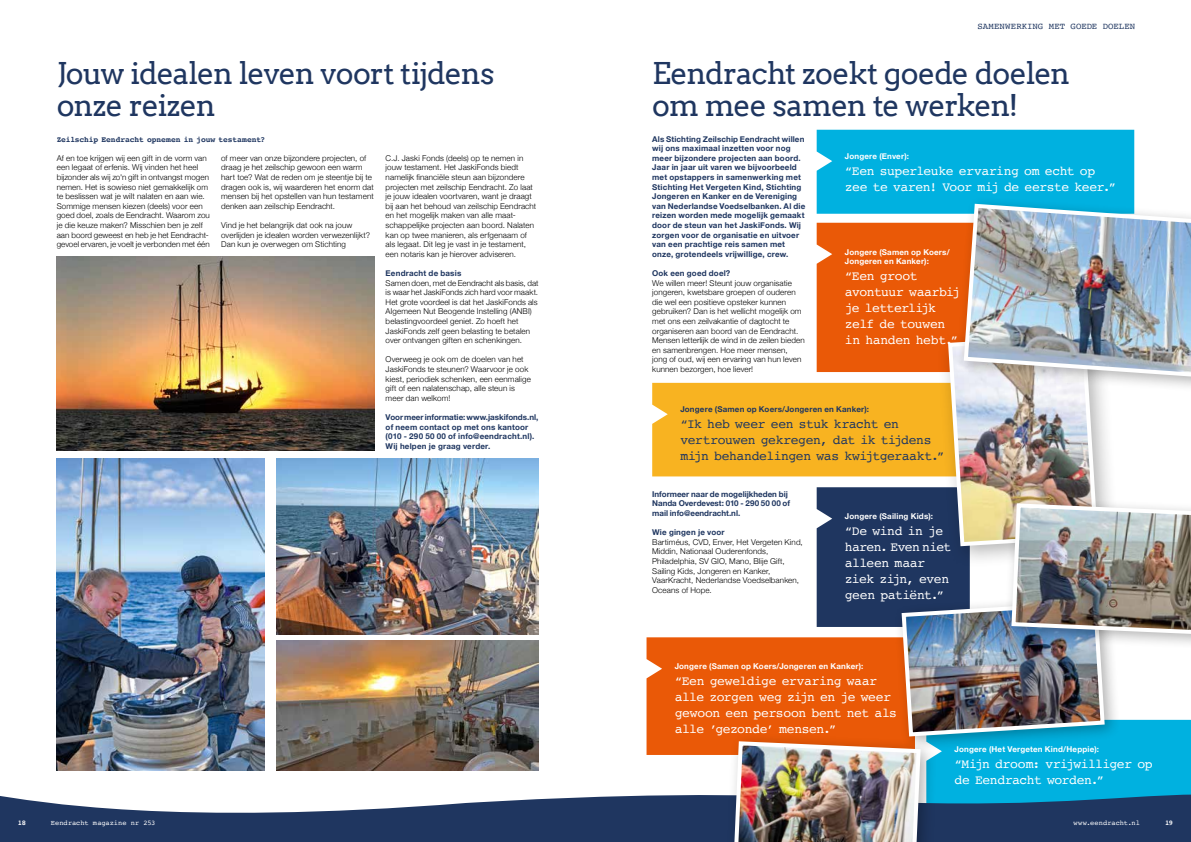
<style>
.page{position:relative;width:1191px;height:842px;background:#fff}
.page>*{position:absolute;margin:0;border:0;box-sizing:border-box;transform-origin:0 0}
.t1{font:30px/32px "Arvo";letter-spacing:-.035em;color:#1f3660}
.t2{font:13px/16px "Courier";letter-spacing:-.03em;color:#fff}
.t3{font:13px/16px "Courier";letter-spacing:-.025em;color:#1f3660}
.t4{font:9px "Courier";color:#1f3660}
.t5{font:300 8px/9.6px "Helvetica Neue";letter-spacing:.015em;color:#000}
.t6{font:700 8px/9.6px "Helvetica Neue";letter-spacing:.02em;color:#1f3660}
.t7{font:700 8px/9.6px "Helvetica Neue";letter-spacing:.02em;color:#fff}
.t8{font:700 8px/9.6px "Helvetica Neue";color:#1f3660}
.t9{font:700 8px "Courier";letter-spacing:-.01em;color:#1f3660}
.t10{font:7px "Courier";color:#fff}
.t11{font:700 7px "Courier";color:#fff}
</style>
<div class="page">
<img style="left:57px;top:257px;width:317px;height:194px">
<img style="left:276px;top:458px;width:263px;height:176px">
<img style="left:57px;top:458px;width:208px;height:312px">
<img style="left:276px;top:641px;width:263px;height:129px">
<div style="left:816px;top:130px;width:318px;height:84px;background:#00b1e0"></div>
<svg style="left:0;top:795px;width:646px;height:47px;fill:#1f3660"></svg>
<div style="left:955px;top:196px;width:236px;height:198px;background:#000;opacity:.3"></div>
<svg style="left:961px;top:202px;width:230px;height:21px"></svg>
<img style="left:646px;top:223px;width:545px;height:619px">
<p class="t4" style="left:977px;top:20px;width:159px">SAMENWERKING MET GOEDE DOELEN</p>
<h1 class="t1" style="left:57px;top:57px;width:439px">Jouw idealen leven voort tijdens onze reizen</h1>
<h1 class="t1" style="left:652px;top:57px;width:419px">Eendracht zoekt goede doelen om mee samen te werken!</h1>
<p class="t9" style="left:57px;top:133px;width:210px">Zeilschip Eendracht opnemen in jouw testament?</p>
<p class="t5" style="left:57px;top:153px;width:155px">Af en toe krijgen wij een gift in de vorm van een legaat of erfenis. Wij vinden het heel bijzonder als wij zo'n gift in ontvangst mogen nemen. Het is sowieso niet gemakkelijk om te beslissen wat je wilt nalaten en aan wie.<br>Sommige mensen kiezen (deels) voor een goed doel, zoals de Eendracht. Waarom zou je die keuze maken? Misschien ben je zelf aan boord geweest en heb je het Eendracht&shy;gevoel ervaren, je voelt je verbonden met één</p>
<p class="t5" style="left:221px;top:153px;width:154px">of meer van onze bijzondere projecten, of draag je het zeilschip gewoon een warm hart toe? Wat de reden om je steentje bij te dragen ook is, wij waarderen het enorm dat mensen bij het opstellen van hun testament denken aan zeilschip Eendracht.</p>
<p class="t6" style="left:652px;top:134px;width:155px">Als Stichting Zeilschip Eendracht willen wij ons maximaal inzetten voor nog meer bijzondere projecten aan boord.<br>Jaar in jaar uit varen we bijvoorbeeld met opstappers in samenwerking met Stichting Het Vergeten Kind, Stichting Jongeren en Kanker en de Vereniging van Nederlandse Voedselbanken. Al die reizen worden mede mogelijk gemaakt door de steun van het JaskiFonds. Wij zorgen voor de organisatie en uitvoer van een prachtige reis samen met onze, grotendeels vrijwillige, crew.</p>
<p class="t6" style="left:652px;top:269px;width:80px">Ook een goed doel?</p>
<p class="t5" style="left:652px;top:277px;width:154px">We willen meer! Steunt jouw organisatie jongeren, kwetsbare groepen of ouderen die wel een positieve opsteker kunnen gebruiken? Dan is het wellicht mogelijk om met ons een zeilvakantie of dagtocht te organiseren aan boord van de Eendracht.<br>Mensen letterlijk de wind in de zeilen bieden en samenbrengen. Hoe meer mensen, jong of oud, wij een ervaring van hun leven kunnen bezorgen, hoe liever!</p>
<p class="t7" style="left:845px;top:151px;width:66px">Jongere (Enver):</p>
<h2 class="t2" style="left:845px;top:162px;width:273px">“Een superleuke ervaring om echt op zee te varen! Voor mij de eerste keer.”</h2>
<p class="t5" style="left:386px;top:153px;width:152px">C.J. Jaski Fonds (deels) op te nemen in jouw testament. Het JaskiFonds biedt namelijk financiële steun aan bijzondere projecten met zeilschip Eendracht. Zo laat je jouw idealen voortvaren, want je draagt bij aan het behoud van zeilschip Eendracht en het mogelijk maken van alle maat&shy;schappelijke projecten aan boord. Nalaten kan op twee manieren, als erfgenaam of als legaat. Dit leg je vast in je testament, een notaris kan je hierover adviseren.</p>
<p class="t6" style="left:386px;top:269px;width:77px">Eendracht de basis</p>
<p class="t5" style="left:386px;top:277px;width:154px">Samen doen, met de Eendracht als basis, dat is waar het JaskiFonds zich hard voor maakt.<br>Het grote voordeel is dat het JaskiFonds als Algemeen Nut Beogende Instelling (ANBI) belastingvoordeel geniet. Zo hoeft het JaskiFonds zelf geen belasting te betalen over ontvangen giften en schenkingen.</p>
<p class="t5" style="left:386px;top:354px;width:147px">Overweeg je ook om de doelen van het JaskiFonds te steunen? Waarvoor je ook kiest, periodiek schenken, een eenmalige gift of een nalatenschap, alle steun is meer dan welkom!</p>
<p class="t6" style="left:386px;top:413px;width:154px">Voor meer informatie: www.jaskifonds.nl, of neem contact op met ons kantoor (010 - 290 50 00 of info@eendracht.nl).<br>Wij helpen je graag verder.</p>
<p class="t5" style="left:221px;top:220px;width:150px">Vind je het belangrijk dat ook na jouw overlijden je idealen worden verwezenlijkt?<br>Dan kun je overwegen om Stichting</p>
<p class="t7" style="left:845px;top:247px;width:106px">Jongere (Samen op Koers/<br>Jongeren en Kanker):</p>
<h2 class="t2" style="left:845px;top:268px;width:116px">“Een groot avontuur waarbij je letterlijk zelf de touwen in handen hebt.”</h2>
<p class="t6" style="left:680px;top:404px;width:190px">Jongere (Samen op Koers/Jongeren en Kanker):</p>
<h2 class="t3" style="left:680px;top:415px;width:266px">“Ik heb weer een stuk kracht en vertrouwen gekregen, dat ik tijdens mijn behandelingen was kwijtgeraakt.”</h2>
<p class="t8" style="left:652px;top:489px;width:139px">Informeer naar de mogelijkheden bij<br>Nanda Overdevest: 010 - 290 50 00 of mail info@eendracht.nl.</p>
<p class="t6" style="left:652px;top:528px;width:74px">Wie gingen je voor</p>
<p class="t5" style="left:652px;top:537px;width:152px">Bartiméus, CVD, Enver, Het Vergeten Kind, Middin, Nationaal Ouderenfonds, Philadelphia, SV GIO, Mano, Blije Gift, Sailing Kids, Jongeren en Kanker, VaarKracht, Nederlandse Voedselbanken, Oceans of Hope.</p>
<p class="t7" style="left:845px;top:512px;width:90px">Jongere (Sailing Kids):</p>
<h2 class="t2" style="left:845px;top:523px;width:108px">“De wind in je haren. Even niet alleen maar ziek zijn, even geen patiënt.”</h2>
<p class="t7" style="left:674px;top:662px;width:190px">Jongere (Samen op Koers/Jongeren en Kanker):</p>
<h2 class="t2" style="left:674px;top:673px;width:224px">“Een geweldige ervaring waar alle zorgen weg zijn en je weer gewoon een persoon bent net als alle ’gezonde’ mensen.”</h2>
<p class="t7" style="left:954px;top:744px;width:146px">Jongere (Het Vergeten Kind/Heppie):</p>
<h2 class="t2" style="left:954px;top:755px;width:200px">“Mijn droom: vrijwilliger op de Eendracht worden.”</h2>
<p class="t11" style="left:18px;top:817px;width:10px">18</p>
<p class="t10" style="left:51px;top:817px;width:106px">Eendracht magazine nr 253</p>
<p class="t10" style="left:1073px;top:817px;width:68px">www.eendracht.nl</p>
<p class="t11" style="left:1165px;top:817px;width:10px">19</p>
</div>
